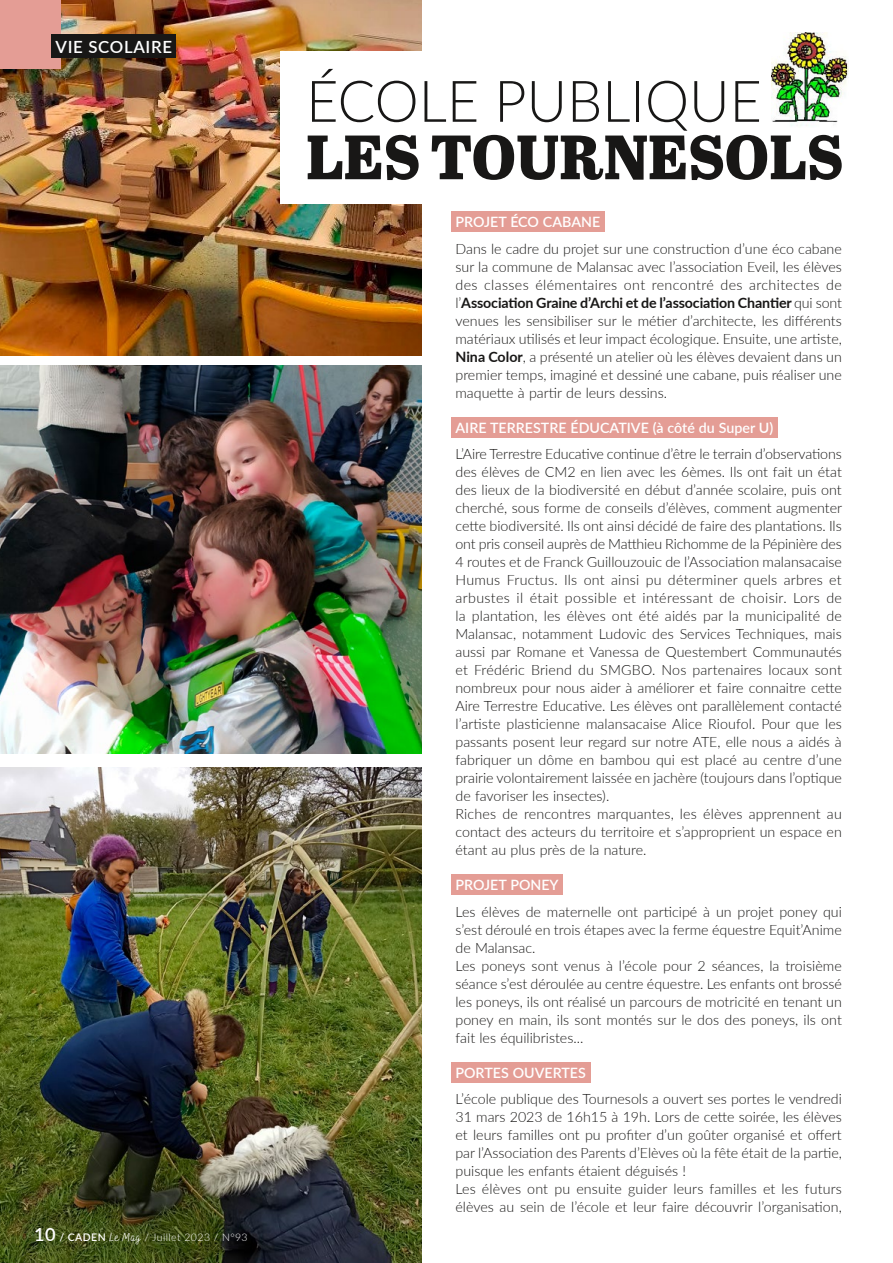
<style>
.page{position:relative;width:893px;height:1263px;background:#fff}
.page>*{position:absolute;margin:0;border:0;box-sizing:border-box;transform-origin:0 0}
.t1{font:800 62.4px "Abril Text";color:#181716}
.t2{font:300 57.45px "Lato";color:#181716}
.t3{font:600 16.8px "Lato";letter-spacing:.04em;color:#fff}
.t4{font:300 14.25px/18px "Lato";color:#181716;text-align:justify}
.t5{font:600 14.25px "Lato";color:#fff}
.t6{font:300 10.5px "Lato";letter-spacing:.04em;color:#fff}
.s1{font-weight:600;font-size:18.15px}
.s2{font-weight:600}
.s3{font-family:"Bakerie Rough";font-weight:400;font-size:12px}
.s4{font-weight:700}
</style>
<div class="page">
<img style="left:0;top:0;width:422px;height:355px">
<img style="left:0;top:366px;width:422px;height:387px">
<img style="left:0;top:767px;width:422px;height:496px">
<div style="left:281px;top:51px;width:574px;height:153px;background:#fff"></div>
<div style="left:451px;top:212px;width:153px;height:20px;background:#e49d95"></div>
<div style="left:451px;top:417px;width:326px;height:21px;background:#e49d95"></div>
<div style="left:451px;top:875px;width:111px;height:20px;background:#e49d95"></div>
<div style="left:451px;top:1062px;width:139px;height:21px;background:#e49d95"></div>
<div style="left:0;top:0;width:61px;height:68px;background:#e49d95"></div>
<div style="left:51px;top:35px;width:125px;height:23px;background:#181716"></div>
<img style="left:772px;top:32px;width:76px;height:94px">
<p class="t3" style="left:56px;top:34px;width:118px">VIE SCOLAIRE</p>
<p class="t6" style="left:34px;top:1230px;width:215px"><span class="s1">10</span> <span class="s2">/ CADEN</span> <span class="s3">Le Mag</span> / Juillet 2023 / N°93</p>
<p class="t2" style="left:306px;top:61px;width:457px">ÉCOLE PUBLIQUE</p>
<p class="t1" style="left:306px;top:111px;width:538px">LES TOURNESOLS</p>
<p class="t5" style="left:455px;top:212px;width:146px">PROJET ÉCO CABANE</p>
<p class="t4" style="left:455px;top:239px;width:388px">Dans le cadre du projet sur une construction d’une éco cabane sur la commune de Malansac avec l’association Eveil, les élèves des classes élémentaires ont rencontré des architectes de l’<span class="s4">Association Graine d’Archi et de l’association Chantier</span> qui sont venues les sensibiliser sur le métier d’architecte, les différents matériaux utilisés et leur impact écologique. Ensuite, une artiste, <span class="s4">Nina Color</span>, a présenté un atelier où les élèves devaient dans un premier temps, imaginé et dessiné une cabane, puis réaliser une maquette à partir de leurs dessins.</p>
<p class="t5" style="left:455px;top:417px;width:319px">AIRE TERRESTRE ÉDUCATIVE (à côté du Super U)</p>
<p class="t4" style="left:455px;top:445px;width:388px">L’Aire Terrestre Educative continue d’être le terrain d’observations des élèves de CM2 en lien avec les 6èmes. Ils ont fait un état des lieux de la biodiversité en début d’année scolaire, puis ont cherché, sous forme de conseils d’élèves, comment augmenter cette biodiversité. Ils ont ainsi décidé de faire des plantations. Ils ont pris conseil auprès de Matthieu Richomme de la Pépinière des 4 routes et de Franck Guillouzouic de l’Association malansacaise Humus Fructus. Ils ont ainsi pu déterminer quels arbres et arbustes il était possible et intéressant de choisir. Lors de la plantation, les élèves ont été aidés par la municipalité de Malansac, notamment Ludovic des Services Techniques, mais aussi par Romane et Vanessa de Questembert Communautés et Frédéric Briend du SMGBO. Nos partenaires locaux sont nombreux pour nous aider à améliorer et faire connaitre cette Aire Terrestre Educative. Les élèves ont parallèlement contacté l’artiste plasticienne malansacaise Alice Rioufol. Pour que les passants posent leur regard sur notre ATE, elle nous a aidés à fabriquer un dôme en bambou qui est placé au centre d’une prairie volontairement laissée en jachère (toujours dans l’optique de favoriser les insectes).</p>
<p class="t4" style="left:455px;top:805px;width:388px">Riches de rencontres marquantes, les élèves apprennent au contact des acteurs du territoire et s’approprient un espace en étant au plus près de la nature.</p>
<p class="t5" style="left:455px;top:875px;width:105px">PROJET PONEY</p>
<p class="t4" style="left:455px;top:902px;width:388px">Les élèves de maternelle ont participé à un projet poney qui s’est déroulé en trois étapes avec la ferme équestre Equit’Anime de Malansac.</p>
<p class="t4" style="left:455px;top:956px;width:388px">Les poneys sont venus à l’école pour 2 séances, la troisième séance s’est déroulée au centre équestre. Les enfants ont brossé les poneys, ils ont réalisé un parcours de motricité en tenant un poney en main, ils sont montés sur le dos des poneys, ils ont fait les équilibristes...</p>
<p class="t5" style="left:455px;top:1062px;width:132px">PORTES OUVERTES</p>
<p class="t4" style="left:455px;top:1090px;width:388px">L’école publique des Tournesols a ouvert ses portes le vendredi 31 mars 2023 de 16h15 à 19h. Lors de cette soirée, les élèves et leurs familles ont pu profiter d’un goûter organisé et offert par l’Association des Parents d’Elèves où la fête était de la partie, puisque les enfants étaient déguisés !</p>
<p class="t4" style="left:455px;top:1180px;width:388px">Les élèves ont pu ensuite guider leurs familles et les futurs élèves au sein de l’école et leur faire découvrir l’organisation,</p>
</div>
